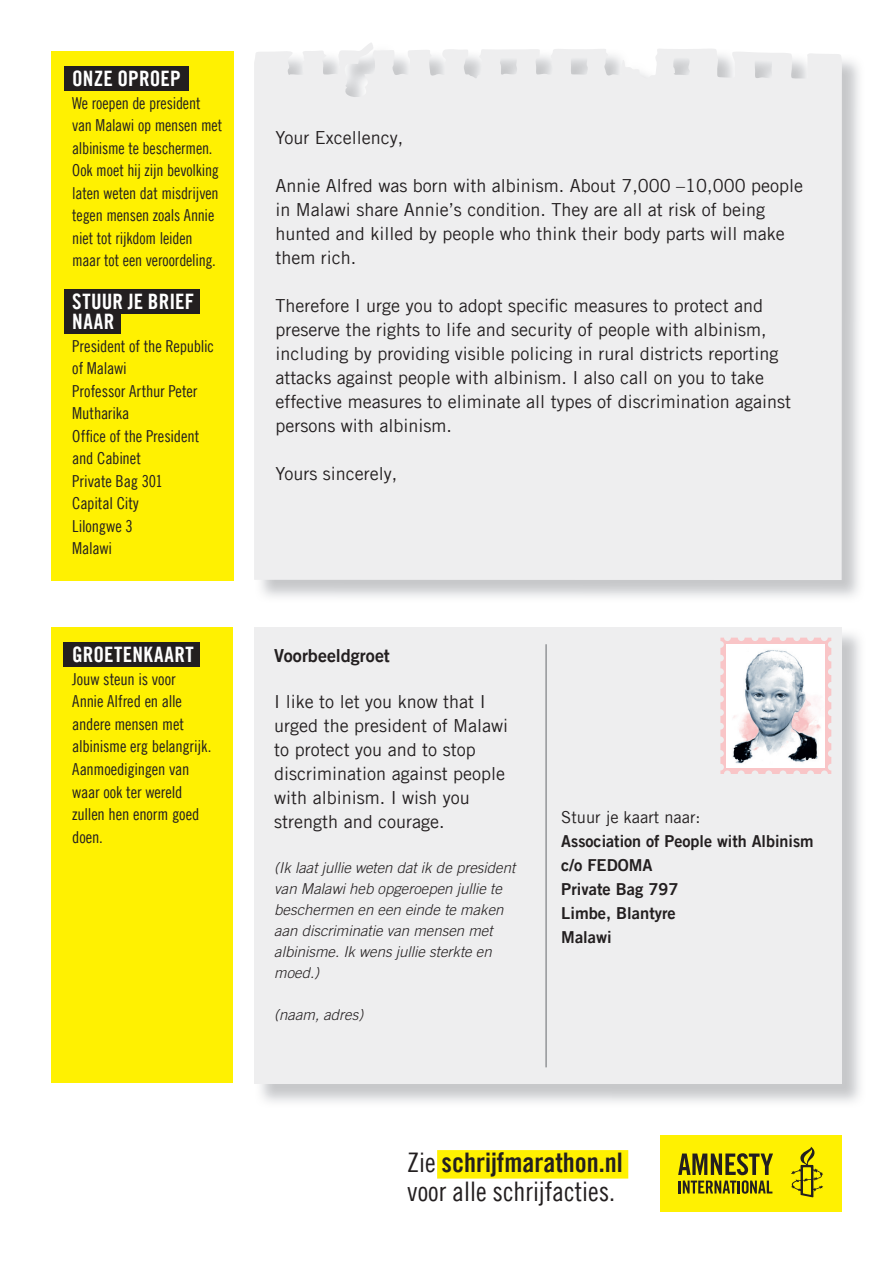
<style>
.page{position:relative;width:893px;height:1263px;background:#fff}
.page>*{position:absolute;margin:0;border:0;box-sizing:border-box;transform-origin:0 0}
.t1{font:27px "Amnesty Trade Gothic Cn 18";color:#231f20}
.t2{font:27px "Amnesty Trade Gothic Bd Cn 20";color:#231f20}
.t3{font:21.3px/20.2px "Amnesty Trade Gothic Bd Cn 20";letter-spacing:.005em;color:#fff}
.t4{font:18px/24px "Amnesty Trade Gothic";color:#231f20}
.t5{font:18px "Amnesty Trade Gothic Bd 2";color:#231f20}
.t6{font:16.5px/22.5px "Amnesty Trade Gothic Cn 18";letter-spacing:-.01em;color:#231f20}
.t7{font:16.5px/24px "Amnesty Trade Gothic Bd 2";color:#231f20}
.t8{font:16.5px "Amnesty Trade Gothic";color:#231f20}
.t9{font:italic 300 15px/21px "Amnesty Trade Gothic";color:#231f20}
.s1{font-family:"Amnesty Trade Gothic Cn 18"}
</style>
<div class="page">
<div style="left:254px;top:43px;width:588px;height:537px;background:#eeeeef"></div>
<div style="left:254px;top:627px;width:588px;height:457px;background:#eeeeef"></div>
<div style="left:51px;top:51px;width:182px;height:529px;background:#fff101"></div>
<div style="left:51px;top:627px;width:182px;height:455px;background:#fff101"></div>
<div style="left:64px;top:66px;width:124px;height:24px;background:#231f20"></div>
<div style="left:64px;top:642px;width:136px;height:25px;background:#231f20"></div>
<div style="left:64px;top:290px;width:135px;height:24px;background:#231f20"></div>
<div style="left:64px;top:310px;width:56px;height:24px;background:#231f20"></div>
<div style="left:437px;top:1150px;width:191px;height:28px;background:#fff101"></div>
<hr style="left:545px;top:644px;width:2px;height:423px;background:#939598">
<div style="left:660px;top:1135px;width:182px;height:77px;background:#fff101"></div>
<svg style="left:791px;top:1146px;width:32px;height:51px"></svg>
<svg style="left:678px;top:1153px;width:95px;height:41px"></svg>
<svg style="left:720px;top:638px;width:111px;height:136px"></svg>
<img style="left:727px;top:645px;width:98px;height:122px">
<p class="t3" style="left:72px;top:68px;width:110px">ONZE OPROEP</p>
<p class="t6" style="left:72px;top:91px;width:151px">We roepen de president van Malawi op mensen met albinisme te beschermen.<br>Ook moet hĳ zĳn bevolking laten weten dat misdrĳven tegen mensen zoals Annie niet tot rĳkdom leiden maar tot een veroordeling.</p>
<p class="t3" style="left:72px;top:291px;width:123px">STUUR JE BRIEF<br>NAAR</p>
<p class="t6" style="left:72px;top:334px;width:143px">President of the Republic of Malawi<br>Professor Arthur Peter<br>Mutharika<br>Office of the President and Cabinet<br>Private Bag 301<br>Capital City<br>Lilongwe 3<br>Malawi</p>
<p class="t3" style="left:72px;top:644px;width:123px">GROETENKAART</p>
<p class="t6" style="left:72px;top:668px;width:141px">Jouw steun is voor<br>Annie Alfred en alle andere mensen met albinisme erg belangrĳk.<br>Aanmoedigingen van waar ook ter wereld zullen hen enorm goed doen.</p>
<p class="t4" style="left:275px;top:125px;width:129px">Your Excellency,</p>
<p class="t4" style="left:275px;top:173px;width:529px">Annie Alfred was born with albinism. About 7,000 –10,000 people in Malawi share Annie’s condition. They are all at risk of being hunted and killed by people who think their body parts will make them rich.</p>
<p class="t4" style="left:275px;top:293px;width:517px">Therefore I urge you to adopt specific measures to protect and preserve the rights to life and security of people with albinism, including by providing visible policing in rural districts reporting attacks against people with albinism. I also call on you to take effective measures to eliminate all types of discrimination against persons with albinism.</p>
<p class="t4" style="left:275px;top:461px;width:123px">Yours sincerely,</p>
<p class="t5" style="left:274px;top:644px;width:117px">Voorbeeldgroet</p>
<p class="t4" style="left:274px;top:689px;width:235px">I like to let you know that I urged the president of Malawi to protect you and to stop discrimination against people with albinism. I wish you strength and courage.</p>
<p class="t9" style="left:274px;top:857px;width:242px">(Ik laat jullie weten dat ik de president van Malawi heb opgeroepen jullie te beschermen en een einde te maken aan discriminatie van mensen met albinisme. Ik wens jullie sterkte en moed.)</p>
<p class="t9" style="left:274px;top:1004px;width:91px">(naam, adres)</p>
<p class="t8" style="left:561px;top:807px;width:141px">Stuur je kaart naar:</p>
<p class="t7" style="left:561px;top:829px;width:254px">Association of People with Albinism c/o FEDOMA<br>Private Bag 797<br>Limbe, Blantyre<br>Malawi</p>
<h1 class="t2" style="left:407px;top:1146px;width:217px"><span class="s1">Zie</span> schrĳfmarathon.nl</h1>
<h1 class="t1" style="left:407px;top:1175px;width:210px">voor alle schrĳfacties.</h1>
</div>
